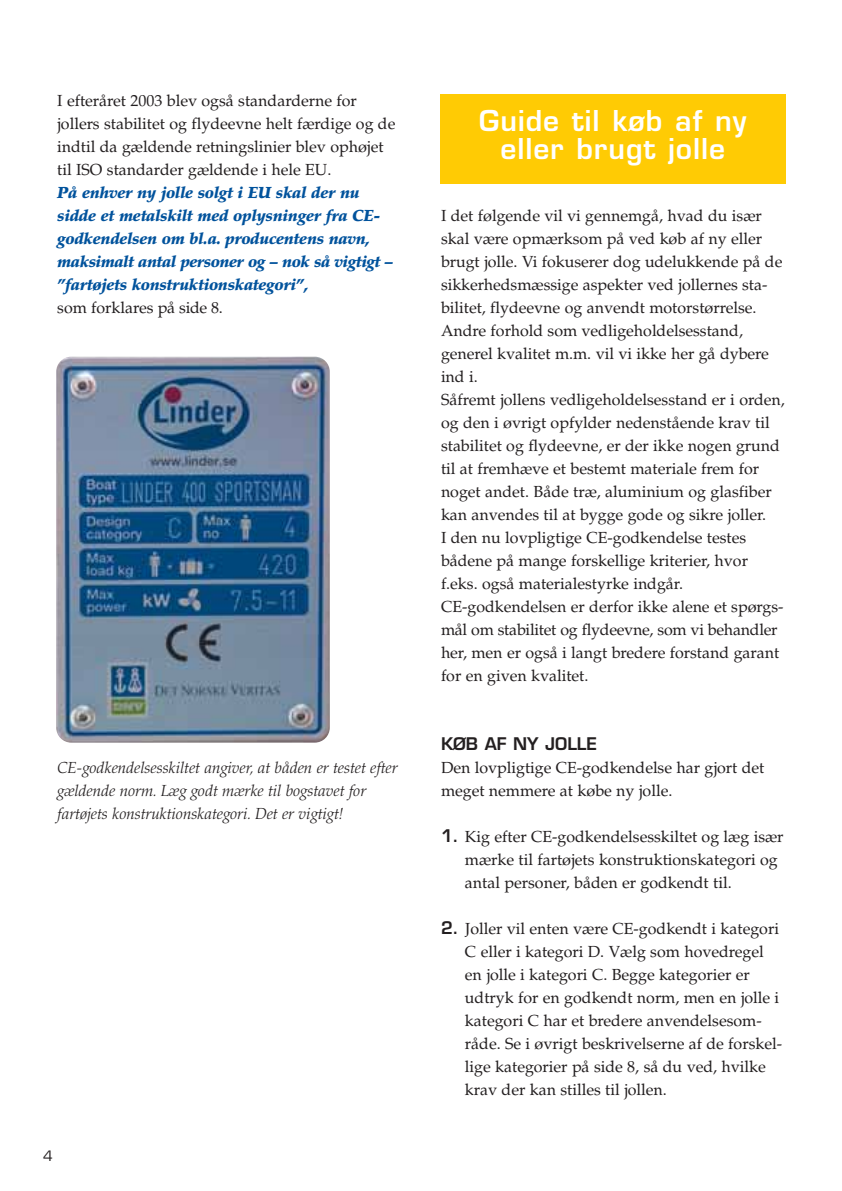
<style>
.page{position:relative;width:842px;height:1191px;background:#fff}
.page>*{position:absolute;margin:0;border:0;box-sizing:border-box;transform-origin:0 0}
.t1{font:600 28px/28px "Eurostile";letter-spacing:.035em;color:#fff;text-align:center}
.t2{font:600 17px "Eurostile";color:#231f20}
.t3{font:16px/23px "Palatino";color:#231f20}
.t4{font:italic 900 16px/23px "Palatino";letter-spacing:-.02em;color:#00529c}
.t5{font:italic 300 16px/23px "Palatino";color:#231f20}
.t6{font:14px "Eurostile";color:#231f20}
.s1{font-family:"Eurostile";font-weight:600;font-size:17px}
</style>
<div class="page">
<img style="left:56px;top:357px;width:274px;height:385px;border-radius:15px">
<div style="left:440px;top:94px;width:345px;height:90px;background:#ffcb04"></div>
<p class="t3" style="left:57px;top:91px;width:340px">I efteråret 2003 blev også standarderne for jollers stabilitet og flydeevne helt færdige og de indtil da gældende retningslinier blev ophøjet til ISO standarder gældende i hele EU.</p>
<p class="t4" style="left:57px;top:183px;width:337px">På enhver ny jolle solgt i EU skal der nu sidde et metalskilt med oplysninger fra CE&shy;godkendelsen om bl.a. producentens navn, maksimalt antal personer og – nok så vigtigt – ”fartøjets konstruktionskategori”,</p>
<p class="t3" style="left:57px;top:298px;width:167px">som forklares på side 8.</p>
<p class="t5" style="left:57px;top:758px;width:342px">CE-godkendelsesskiltet angiver, at båden er testet efter gældende norm. Læg godt mærke til bogstavet for fartøjets konstruktionskategori. Det er vigtigt!</p>
<p class="t6" style="left:43px;top:1150px;width:11px">4</p>
<h1 class="t1" style="left:479px;top:109px;width:269px">Guide til køb af ny eller brugt jolle</h1>
<p class="t3" style="left:441px;top:206px;width:345px">I det følgende vil vi gennemgå, hvad du især skal være opmærksom på ved køb af ny eller brugt jolle. Vi fokuserer dog udelukkende på de sikkerhedsmæssige aspekter ved jollernes sta&shy;bilitet, flydeevne og anvendt motorstørrelse.<br>Andre forhold som vedligeholdelsesstand, generel kvalitet m.m. vil vi ikke her gå dybere ind i.<br>Såfremt jollens vedligeholdelsesstand er i orden, og den i øvrigt opfylder nedenstående krav til stabilitet og flydeevne, er der ikke nogen grund til at fremhæve et bestemt materiale frem for noget andet. Både træ, aluminium og glasfiber kan anvendes til at bygge gode og sikre joller.<br>I den nu lovpligtige CE-godkendelse testes bådene på mange forskellige kriterier, hvor f.eks. også materialestyrke indgår.<br>CE-godkendelsen er derfor ikke alene et spørgs&shy;mål om stabilitet og flydeevne, som vi behandler her, men er også i langt bredere forstand garant for en given kvalitet.</p>
<p class="t2" style="left:441px;top:737px;width:158px">KØB AF NY JOLLE</p>
<p class="t3" style="left:441px;top:758px;width:325px">Den lovpligtige CE-godkendelse har gjort det meget nemmere at købe ny jolle.</p>
<p class="t3" style="left:465px;top:827px;width:320px;text-indent:-24px"><span class="s1">1.</span> Kig efter CE-godkendelsesskiltet og læg især mærke til fartøjets konstruktionskategori og antal personer, båden er godkendt til.</p>
<p class="t3" style="left:465px;top:919px;width:318px;text-indent:-24px"><span class="s1">2.</span> Joller vil enten være CE-godkendt i kategori C eller i kategori D. Vælg som hovedregel en jolle i kategori C. Begge kategorier er udtryk for en godkendt norm, men en jolle i kategori C har et bredere anvendelsesom&shy;råde. Se i øvrigt beskrivelserne af de forskel&shy;lige kategorier på side 8, så du ved, hvilke krav der kan stilles til jollen.</p>
</div>
